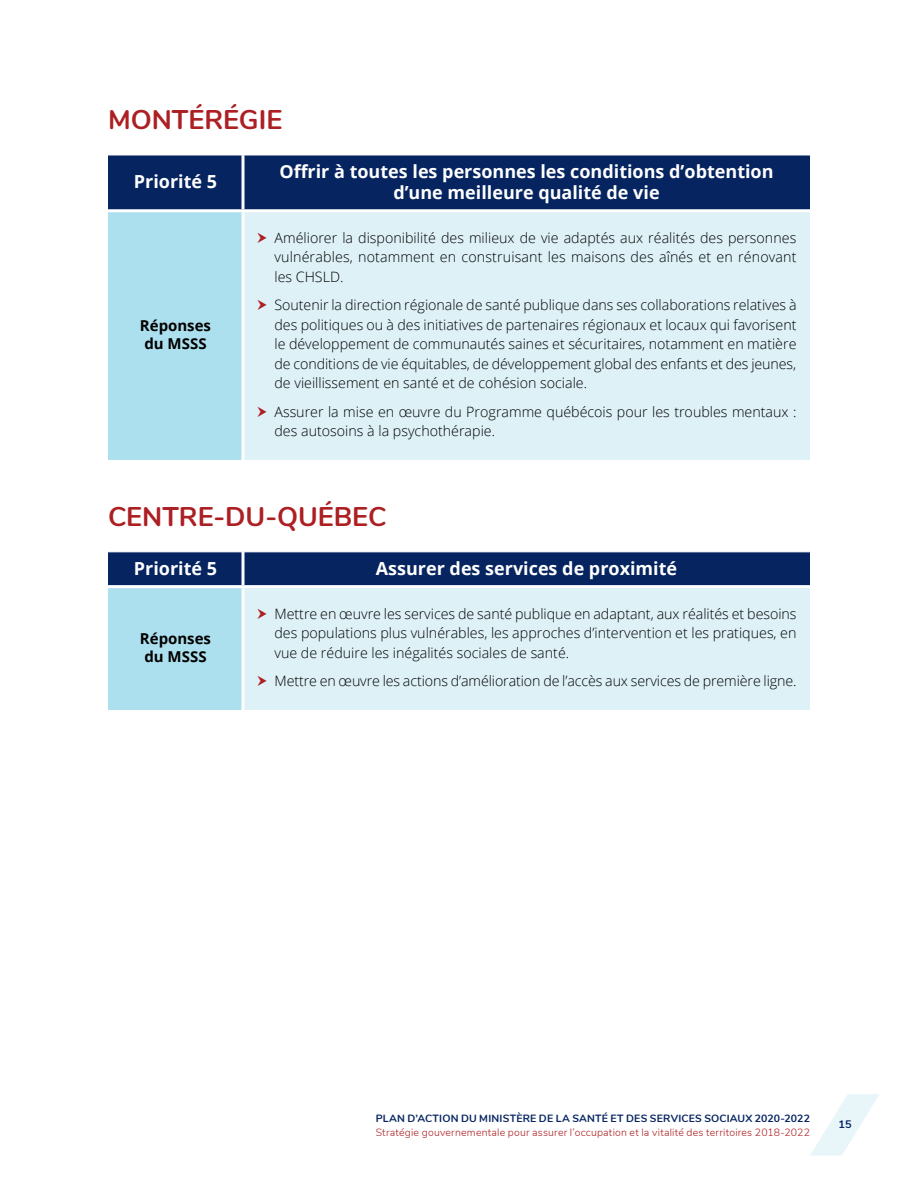
<style>
.page{position:relative;width:918px;height:1188px;background:#fff}
.page>*{position:absolute;margin:0;border:0;box-sizing:border-box;transform-origin:0 0}
.t1{font:700 27px "Nunito";color:#ac1f23}
.TH{font:700 18px/21px "Open Sans";color:#fff;text-align:center}
.TD_-_colonne_gauche{font:700 15px/18px "Open Sans";color:#000;text-align:center}
.t2{font:300 14.25px/19.5px "Open Sans";color:#000;text-align:justify}
.t3{font:700 10.8px "Nunito";color:#052460}
.t4{font:300 10.5px "Nunito";letter-spacing:.02em;color:#ac1f23}
.t5{font:700 10.5px "Nunito";letter-spacing:.015em;color:#052460}
</style>
<div class="page">
<svg style="left:810px;top:1094px;width:69px;height:62px"></svg>
<div style="left:108px;top:156px;width:702px;height:53px;background:#052460"></div>
<div style="left:108px;top:211px;width:135px;height:249px;background:#ade0ee"></div>
<div style="left:243px;top:211px;width:567px;height:249px;background:#ddf1f7"></div>
<hr style="left:242px;top:155px;width:2px;height:54px;background:#fff">
<hr style="left:108px;top:209px;width:135px;height:3px;background:#fff">
<hr style="left:243px;top:209px;width:567px;height:3px;background:#fff">
<hr style="left:242px;top:212px;width:2px;height:248px;background:#fff">
<div style="left:108px;top:553px;width:702px;height:32px;background:#052460"></div>
<div style="left:108px;top:587px;width:135px;height:123px;background:#ade0ee"></div>
<div style="left:243px;top:587px;width:567px;height:123px;background:#ddf1f7"></div>
<hr style="left:242px;top:552px;width:2px;height:33px;background:#fff">
<hr style="left:108px;top:585px;width:135px;height:3px;background:#fff">
<hr style="left:243px;top:585px;width:567px;height:3px;background:#fff">
<hr style="left:242px;top:588px;width:2px;height:122px;background:#fff">
<h3 class="t1" style="left:108px;top:100px;width:176px">MONTÉRÉGIE</h3>
<p class="TH" style="left:134px;top:171px;width:85px">Priorité 5</p>
<p class="TH" style="left:279px;top:160px;width:496px">Offrir à toutes les personnes les conditions d’obtention d’une meilleure qualité de vie</p>
<p class="TD_-_colonne_gauche" style="left:140px;top:316px;width:73px">Réponses du MSSS</p>
<p class="t2" style="left:274px;top:227px;width:524px">Améliorer la disponibilité des milieux de vie adaptés aux réalités des personnes vulnérables, notamment en construisant les maisons des aînés et en rénovant les CHSLD.</p>
<p class="t2" style="left:274px;top:295px;width:524px">Soutenir la direction régionale de santé publique dans ses collaborations relatives à des politiques ou à des initiatives de partenaires régionaux et locaux qui favorisent le développement de communautés saines et sécuritaires, notamment en matière de conditions de vie équitables, de développement global des enfants et des jeunes, de vieillissement en santé et de cohésion sociale.</p>
<p class="t2" style="left:274px;top:401px;width:524px">Assurer la mise en œuvre du Programme québécois pour les troubles mentaux : des autosoins à la psychothérapie.</p>
<h3 class="t1" style="left:108px;top:497px;width:280px">CENTRE-DU-QUÉBEC</h3>
<p class="TH" style="left:134px;top:557px;width:85px">Priorité 5</p>
<p class="TH" style="left:376px;top:557px;width:303px">Assurer des services de proximité</p>
<p class="TD_-_colonne_gauche" style="left:140px;top:629px;width:73px">Réponses du MSSS</p>
<p class="t2" style="left:274px;top:603px;width:524px">Mettre en œuvre les services de santé publique en adaptant, aux réalités et besoins des populations plus vulnérables, les approches d’intervention et les pratiques, en vue de réduire les inégalités sociales de santé.</p>
<p class="t2" style="left:274px;top:671px;width:524px">Mettre en œuvre les actions d’amélioration de l’accès aux services de première ligne.</p>
<p class="t5" style="left:376px;top:1111px;width:436px">PLAN D’ACTION DU MINISTÈRE DE LA SANTÉ ET DES SERVICES SOCIAUX 2020-2022</p>
<p class="t4" style="left:376px;top:1124px;width:436px">Stratégie gouvernementale pour assurer l’occupation et la vitalité des territoires 2018-2022</p>
<p class="t3" style="left:838px;top:1117px;width:15px">15</p>
</div>
